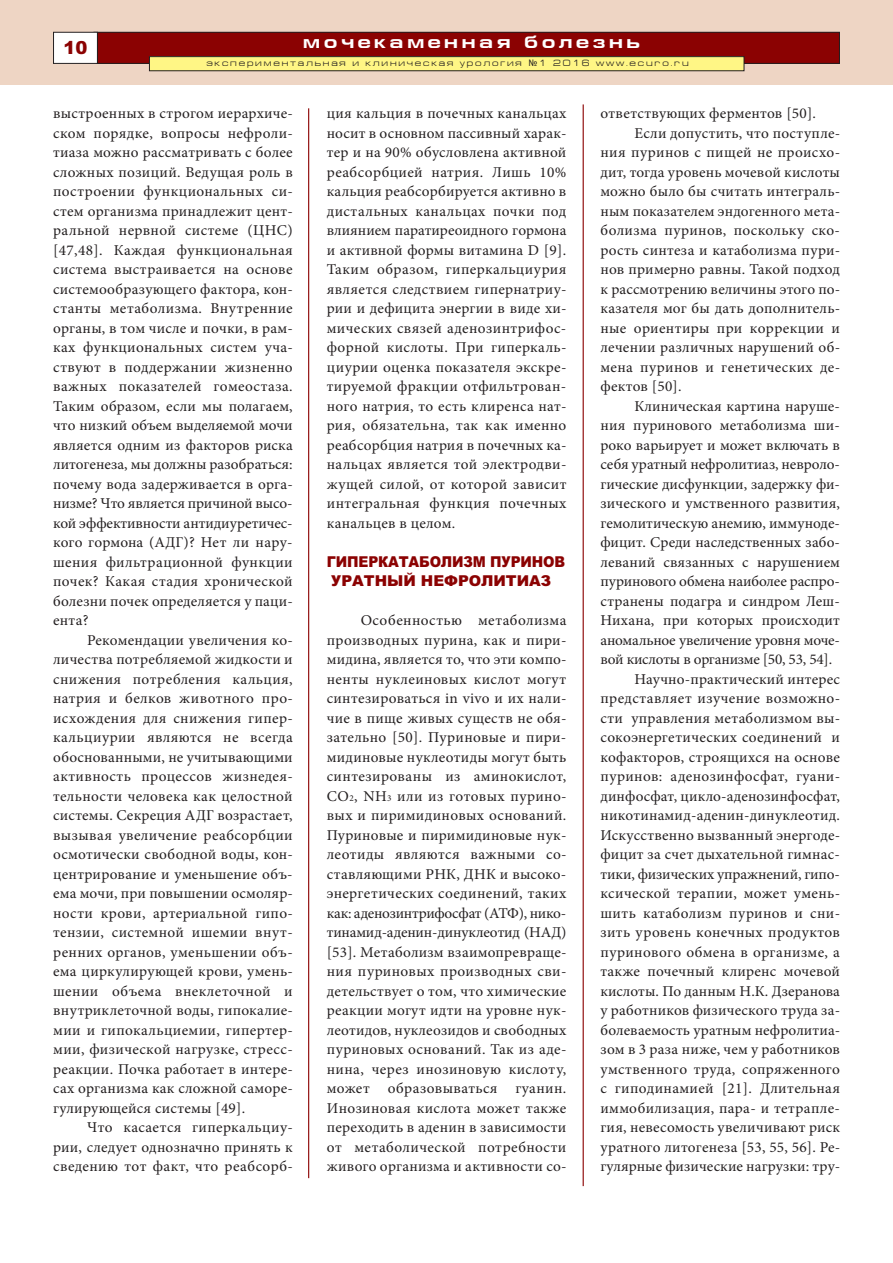
<style>
.page{position:relative;width:893px;height:1263px;background:#fff}
.page>*{position:absolute;margin:0;border:0;box-sizing:border-box;transform-origin:0 0}
.t1{font:700 18px "Europe Ext";letter-spacing:.2em;color:#fff}
.t2{font:900 18px "Arial";color:#8b0202}
.t3{font:15px/19.5px "Minion Pro";letter-spacing:.015em;color:#231f20;text-align:justify}
.t4{font:15px "Minion Pro";letter-spacing:-.005em;color:#231f20}
.t5{font:15px "Minion Pro";letter-spacing:-.015em;color:#231f20}
.t6{font:900 15px/19.5px "Arial";letter-spacing:-.01em;color:#8b0202;scale:.92 1}
.t7{font:15px "Minion Pro";letter-spacing:-.01em;color:#231f20}
.t8{font:9px "Europe Ext Normal";letter-spacing:.2em;color:#231f20}
.t9{font:9px "Europe Ext";letter-spacing:.2em;color:#231f20}
.s1{font-family:"Lucida Grande"}
.s2{font-size:9px}
</style>
<div class="page">
<div style="left:0;top:0;width:893px;height:85px;background:#eed5c4"></div>
<div style="left:94px;top:32px;width:745px;height:31px;background:#8b0202"></div>
<div style="left:94px;top:32px;width:746px;height:32px;border:1px solid #231f20"></div>
<div style="left:54px;top:32px;width:43px;height:31px;background:#fff"></div>
<div style="left:53px;top:32px;width:45px;height:32px;border:1px solid #231f20"></div>
<div style="left:149px;top:57px;width:595px;height:14px;background:#fff685"></div>
<div style="left:149px;top:56px;width:595px;height:15px;border:1px solid #231f20"></div>
<hr style="left:308px;top:108px;width:1px;height:1070px;background:#8b0202">
<hr style="left:583px;top:104px;width:1px;height:1082px;background:#8b0202">
<p class="t2" style="left:64px;top:37px;width:26px">10</p>
<p class="t1" style="left:303px;top:31px;width:339px">мочекаменная болезнь</p>
<p class="t8" style="left:206px;top:58px;width:484px">экспериментальная и клиническая урология <span class="s1">№</span>1 2016 www.ecuro.ru</p>
<p class="t1" style="left:268px;top:31px;width:410px">наруш ния мочеиспускания</p>
<p class="t9" style="left:501px;top:59px;width:143px">1 2015 www.ecuro.r</p>
<p class="t3" style="left:53px;top:105px;width:241px">выстроенных в строгом иерархиче&shy;ском порядке, вопросы нефроли&shy;тиаза можно рассматривать с более сложных позиций. Ведущая роль в построении функциональных си&shy;стем организма принадлежит цент&shy;ральной нервной системе (ЦНС) [47,48]. Каждая функциональная система выстраивается на основе системообразующего фактора, кон&shy;станты метаболизма. Внутренние органы, в том числе и почки, в рам&shy;ках функциональных систем уча&shy;ствуют в поддержании жизненно важных показателей гомеостаза.<br>Таким образом, если мы полагаем, что низкий объем выделяемой мочи является одним из факторов риска литогенеза, мы должны разобраться: почему вода задерживается в орга&shy;низме? Что является причиной высо&shy;кой эффективности антидиуретичес&shy;кого гормона (АДГ)? Нет ли нару&shy;шения фильтрационной функции почек? Какая стадия хронической болезни почек определяется у паци&shy;ента?</p>
<p class="t3" style="left:53px;top:632px;width:241px;text-indent:34px">Рекомендации увеличения ко&shy;личества потребляемой жидкости и снижения потребления кальция, натрия и белков животного про&shy;исхождения для снижения гипер&shy;кальциурии являются не всегда обоснованными, не учитывающими активность процессов жизнедея&shy;тельности человека как целостной системы. Секреция АДГ возрастает, вызывая увеличение реабсорбции осмотически свободной воды, кон&shy;центрирование и уменьшение объ&shy;ема мочи, при повышении осмоляр&shy;ности крови, артериальной гипо&shy;тензии, системной ишемии внут&shy;ренних органов, уменьшении объ&shy;ема циркулирующей крови, умень&shy;шении объема внеклеточной и внутриклеточной воды, гипокалие&shy;мии и гипокальциемии, гипертер&shy;мии, физической нагрузке, стресс&shy;реакции. Почка работает в интере&shy;сах организма как сложной саморе&shy;гулирующейся системы [49].</p>
<p class="t3" style="left:53px;top:1119px;width:241px;text-indent:34px">Что касается гиперкальциу&shy;рии, следует однозначно принять к сведению тот факт, что реабсорб-</p>
<p class="t3" style="left:327px;top:105px;width:241px">ция кальция в почечных канальцах носит в основном пассивный харак&shy;тер и на 90% обусловлена активной реабсорбцией натрия. Лишь 10% кальция реабсорбируется активно в дистальных канальцах почки под влиянием паратиреоидного гормона и активной формы витамина D [9].<br>Таким образом, гиперкальциурия является следствием гипернатриу&shy;рии и дефицита энергии в виде хи&shy;мических связей аденозинтрифос&shy;форной кислоты. При гиперкаль&shy;циурии оценка показателя экскре&shy;тируемой фракции отфильтрован&shy;ного натрия, то есть клиренса нат&shy;рия, обязательна, так как именно реабсорбция натрия в почечных ка&shy;нальцах является той электродви&shy;жущей силой, от которой зависит интегральная функция почечных канальцев в целом.</p>
<p class="t6" style="left:327px;top:552px;width:261px">ГИПЕРКАТАБОЛИЗМ ПУРИНОВ<br>УРАТНЫЙ НЕФРОЛИТИАЗ</p>
<p class="t3" style="left:327px;top:612px;width:241px;text-indent:34px">Особенностью метаболизма производных пурина, как и пири&shy;мидина, является то, что эти компо&shy;ненты нуклеиновых кислот могут синтезироваться in vivo и их нали&shy;чие в пище живых существ не обя&shy;зательно [50]. Пуриновые и пири&shy;мидиновые нуклеотиды могут быть синтезированы из аминокислот, СО<span class="s2">2</span>, NH<span class="s2">3</span> или из готовых пурино&shy;вых и пиримидиновых оснований.<br>Пуриновые и пиримидиновые нук&shy;леотиды являются важными со&shy;ставляющими РНК, ДНК и высоко&shy;энергетических соединений, таких как: аденозинтрифосфат (АТФ), нико&shy;тинамид-аденин-динуклеотид (НАД) [53]. Метаболизм взаимопревраще&shy;ния пуриновых производных сви&shy;детельствует о том, что химические реакции могут идти на уровне нук&shy;леотидов, нуклеозидов и свободных пуриновых оснований. Так из аде&shy;нина, через инозиновую кислоту, может образовываться гуанин.<br>Инозиновая кислота может также переходить в аденин в зависимости от метаболической потребности живого организма и активности со-</p>
<p class="t3" style="left:600px;top:105px;width:217px">ответствующих ферментов [50].</p>
<p class="t3" style="left:634px;top:125px;width:207px">Если допустить, что поступле-</p>
<p class="t3" style="left:600px;top:144px;width:241px">ния пуринов с пищей не происхо-</p>
<p class="t3" style="left:600px;top:164px;width:241px">дит, тогда уровень мочевой кислоты</p>
<p class="t3" style="left:600px;top:183px;width:241px">можно было бы считать интеграль-</p>
<p class="t3" style="left:600px;top:203px;width:241px">ным показателем эндогенного мета-</p>
<p class="t3" style="left:600px;top:222px;width:241px">болизма пуринов, поскольку ско-</p>
<p class="t3" style="left:600px;top:242px;width:241px">рость синтеза и катаболизма пури-</p>
<p class="t3" style="left:600px;top:261px;width:241px">нов примерно равны. Такой подход</p>
<p class="t3" style="left:600px;top:281px;width:241px">к рассмотрению величины этого по-</p>
<p class="t3" style="left:600px;top:300px;width:241px">казателя мог бы дать дополнитель-</p>
<p class="t3" style="left:600px;top:320px;width:241px">ные ориентиры при коррекции и</p>
<p class="t3" style="left:600px;top:339px;width:241px">лечении различных нарушений об-</p>
<p class="t3" style="left:600px;top:359px;width:241px">мена пуринов и генетических де-</p>
<p class="t3" style="left:600px;top:378px;width:83px">фектов [50].</p>
<p class="t3" style="left:634px;top:398px;width:207px">Клиническая картина наруше-</p>
<p class="t3" style="left:600px;top:417px;width:241px">ния пуринового метаболизма ши-</p>
<p class="t3" style="left:600px;top:437px;width:241px">роко варьирует и может включать в</p>
<p class="t4" style="left:600px;top:459px;width:241px">себя уратный нефролитиаз, невроло-</p>
<p class="t3" style="left:600px;top:476px;width:241px">гические дисфункции, задержку фи-</p>
<p class="t3" style="left:600px;top:495px;width:241px">зического и умственного развития,</p>
<p class="t3" style="left:600px;top:515px;width:241px">гемолитическую анемию, иммуноде-</p>
<p class="t3" style="left:600px;top:534px;width:241px">фицит. Среди наследственных забо-</p>
<p class="t3" style="left:600px;top:554px;width:241px">леваний связанных с нарушением</p>
<p class="t7" style="left:600px;top:576px;width:241px">пуринового обмена наиболее распро-</p>
<p class="t3" style="left:600px;top:593px;width:241px">странены подагра и синдром Леш-</p>
<p class="t3" style="left:600px;top:612px;width:241px">Нихана, при которых происходит</p>
<p class="t5" style="left:600px;top:634px;width:241px">аномальное увеличение уровня моче-</p>
<p class="t5" style="left:600px;top:654px;width:233px">вой кислоты в организме [50, 53, 54].</p>
<p class="t3" style="left:634px;top:671px;width:207px">Научно-практический интерес</p>
<p class="t3" style="left:600px;top:690px;width:241px">представляет изучение возможно-</p>
<p class="t3" style="left:600px;top:710px;width:241px">сти управления метаболизмом вы-</p>
<p class="t3" style="left:600px;top:729px;width:241px">сокоэнергетических соединений и</p>
<p class="t3" style="left:600px;top:749px;width:241px">кофакторов, строящихся на основе</p>
<p class="t3" style="left:600px;top:768px;width:241px">пуринов: аденозинфосфат, гуани-</p>
<p class="t3" style="left:600px;top:788px;width:241px">динфосфат, цикло-аденозинфосфат,</p>
<p class="t3" style="left:600px;top:807px;width:241px">никотинамид-аденин-динуклеотид.</p>
<p class="t3" style="left:600px;top:827px;width:241px">Искусственно вызванный энергоде-</p>
<p class="t3" style="left:600px;top:846px;width:241px">фицит за счет дыхательной гимнас-</p>
<p class="t4" style="left:600px;top:868px;width:241px">тики, физических упражнений, гипо-</p>
<p class="t3" style="left:600px;top:885px;width:241px">ксической терапии, может умень-</p>
<p class="t3" style="left:600px;top:905px;width:241px">шить катаболизм пуринов и сни-</p>
<p class="t3" style="left:600px;top:924px;width:241px">зить уровень конечных продуктов</p>
<p class="t3" style="left:600px;top:944px;width:241px">пуринового обмена в организме, а</p>
<p class="t3" style="left:600px;top:963px;width:241px">также почечный клиренс мочевой</p>
<p class="t3" style="left:600px;top:983px;width:241px">кислоты. По данным Н.К. Дзеранова</p>
<p class="t3" style="left:600px;top:1002px;width:241px">у работников физического труда за-</p>
<p class="t3" style="left:600px;top:1022px;width:241px">болеваемость уратным нефролитиа-</p>
<p class="t3" style="left:600px;top:1041px;width:241px">зом в 3 раза ниже, чем у работников</p>
<p class="t3" style="left:600px;top:1061px;width:241px">умственного труда, сопряженного</p>
<p class="t3" style="left:600px;top:1080px;width:241px">с гиподинамией [21]. Длительная</p>
<p class="t3" style="left:600px;top:1100px;width:241px">иммобилизация, пара- и тетрапле-</p>
<p class="t3" style="left:600px;top:1119px;width:241px">гия, невесомость увеличивают риск</p>
<p class="t3" style="left:600px;top:1139px;width:241px">уратного литогенеза [53, 55, 56]. Ре-</p>
<p class="t3" style="left:600px;top:1158px;width:241px">гулярные физические нагрузки: тру-</p>
</div>
